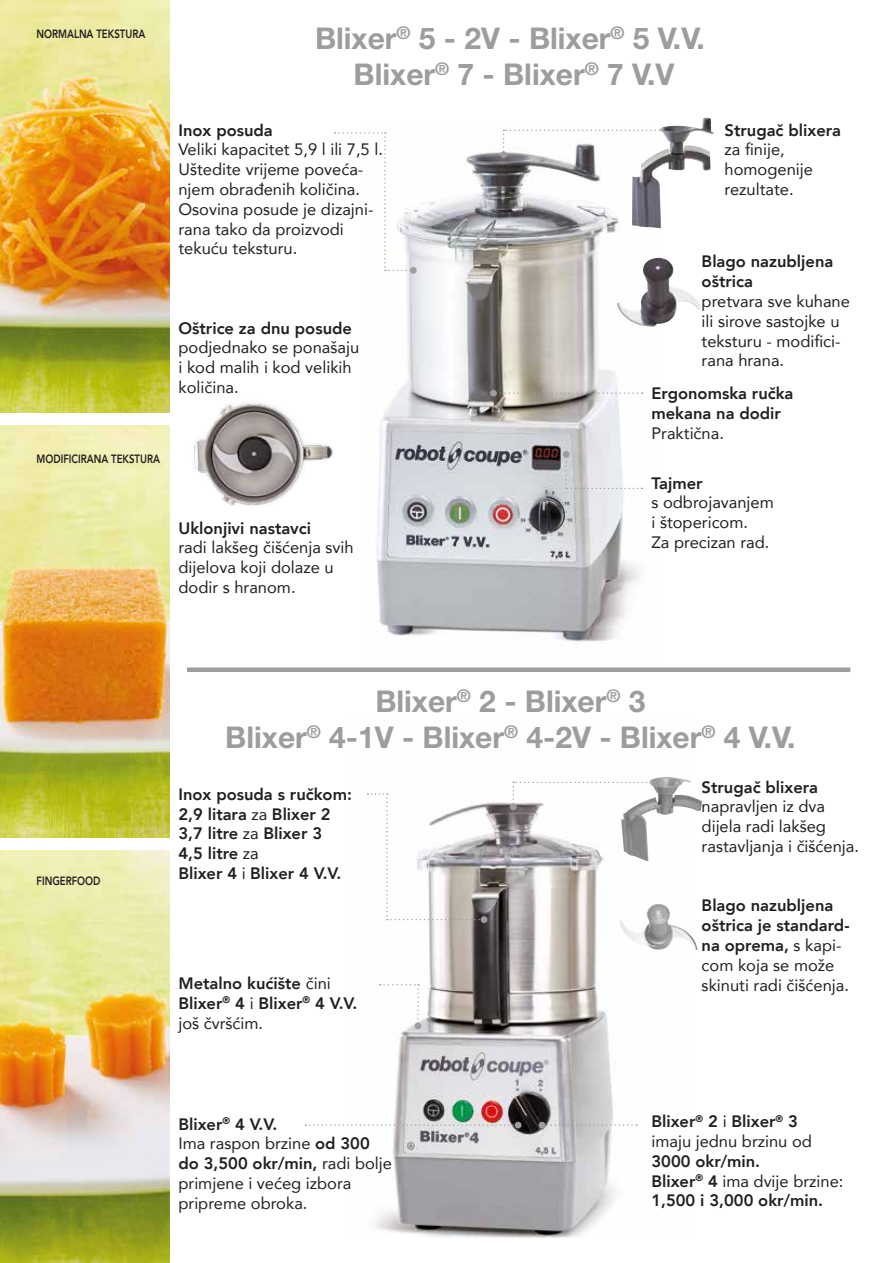
<style>
.page{position:relative;width:893px;height:1263px;background:#fff}
.page>*{position:absolute;margin:0;border:0;box-sizing:border-box;transform-origin:0 0}
.t1{font:700 30px/36px "Helvetica Neue";color:#9d9d9c;text-align:center}
.t2{font:16.5px/19.8px "Avenir";color:#231f20}
.t3{font:800 16.5px/19.8px "Avenir";color:#231f20}
.t4{font:800 12px "Avenir";color:#231f20;scale:.8 1}
.s1{font-weight:800}
.s2{font-weight:400}
</style>
<div class="page">
<img style="left:375px;top:781px;width:273px;height:456px">
<img style="left:377px;top:129px;width:281px;height:513px">
<img style="left:0;top:0;width:170px;height:412px">
<img style="left:0;top:425px;width:170px;height:413px">
<img style="left:0;top:850px;width:170px;height:413px">
<svg style="left:380px;top:984px;width:39px;height:42px"></svg>
<div style="left:415px;top:1022px;width:6px;height:7px;background:#9d9d9c;border-radius:50%"></div>
<svg style="left:367px;top:793px;width:118px;height:127px"></svg>
<div style="left:481px;top:916px;width:6px;height:7px;background:#9d9d9c;border-radius:50%"></div>
<svg style="left:503px;top:130px;width:161px;height:25px"></svg>
<div style="left:500px;top:151px;width:7px;height:7px;background:#9d9d9c;border-radius:50%"></div>
<svg style="left:513px;top:782px;width:108px;height:25px"></svg>
<div style="left:510px;top:803px;width:7px;height:7px;background:#9d9d9c;border-radius:50%"></div>
<svg style="left:305px;top:1122px;width:216px;height:6px"></svg>
<svg style="left:539px;top:1122px;width:98px;height:6px"></svg>
<img style="left:678px;top:118px;width:28px;height:11px">
<img style="left:617px;top:258px;width:84px;height:69px">
<svg style="left:497px;top:392px;width:145px;height:2px"></svg>
<div style="left:490px;top:390px;width:7px;height:7px;background:#9d9d9c;border-radius:50%"></div>
<svg style="left:565px;top:454px;width:77px;height:35px"></svg>
<div style="left:563px;top:451px;width:6px;height:7px;background:#9d9d9c;border-radius:50%"></div>
<img style="left:194px;top:403px;width:139px;height:103px">
<img style="left:619px;top:903px;width:79px;height:47px">
<img style="left:621px;top:777px;width:81px;height:84px">
<svg style="left:334px;top:132px;width:80px;height:139px"></svg>
<div style="left:410px;top:267px;width:7px;height:7px;background:#9d9d9c;border-radius:50%"></div>
<div style="left:187px;top:667px;width:663px;height:5px;background:#9d9d9c"></div>
<p class="t4" style="left:37px;top:25px;width:137px">NORMALNA TEKSTURA</p>
<p class="t4" style="left:37px;top:450px;width:156px">MODIFICIRANA TEKSTURA</p>
<p class="t1" style="left:315px;top:20px;width:391px">Blixer<sup>®</sup> 5 - 2V - Blixer<sup>®</sup> 5 V.V.<br>Blixer<sup>®</sup> 7 - Blixer<sup>®</sup> 7 V.V</p>
<p class="t2" style="left:178px;top:119px;width:206px"><span class="s1">Inox posuda<br></span>Veliki kapacitet 5,9 l ili 7,5 l.<br>Uštedite vrijeme poveća-</p>
<p class="t2" style="left:178px;top:179px;width:197px">njem obrađenih količina.<br>Osovina posude je dizajni-</p>
<p class="t2" style="left:178px;top:218px;width:167px">rana tako da proizvodi tekuću teksturu.</p>
<p class="t3" style="left:725px;top:120px;width:118px">Strugač blixera</p>
<p class="t2" style="left:725px;top:139px;width:62px">za finije,</p>
<p class="t2" style="left:725px;top:159px;width:90px">homogenije rezultate.</p>
<p class="t3" style="left:702px;top:252px;width:133px">Blago nazubljena oštrica</p>
<p class="t2" style="left:702px;top:291px;width:150px">pretvara sve kuhane ili sirove sastojke u teksturu - modifici&shy;rana hrana.</p>
<p class="t3" style="left:651px;top:384px;width:144px">Ergonomska ručka mekana na dodir</p>
<p class="t2" style="left:651px;top:423px;width:74px">Praktična.</p>
<p class="t2" style="left:651px;top:472px;width:124px"><span class="s1">Tajmer<br></span>s odbrojavanjem i štopericom.<br>Za precizan rad.</p>
<p class="t3" style="left:178px;top:318px;width:175px">Oštrice za dnu posude</p>
<p class="t2" style="left:178px;top:337px;width:182px">podjednako se ponašaju i kod malih i kod velikih količina.</p>
<p class="t3" style="left:178px;top:518px;width:134px">Uklonjivi nastavci</p>
<p class="t2" style="left:178px;top:537px;width:177px">radi lakšeg čišćenja svih dijelova koji dolaze u dodir s hranom.</p>
<p class="t4" style="left:37px;top:872px;width:81px">FINGERFOOD</p>
<p class="t1" style="left:225px;top:683px;width:572px">Blixer<sup>®</sup> 2 - Blixer<sup>®</sup> 3<br>Blixer<sup>®</sup> 4-1V - Blixer<sup>®</sup> 4-2V - Blixer<sup>®</sup> 4 V.V.</p>
<p class="t3" style="left:178px;top:784px;width:175px">Inox posuda s ručkom:<br>2,9 litara <span class="s2">za</span> Blixer 2</p>
<p class="t3" style="left:178px;top:824px;width:145px">3,7 litre <span class="s2">za</span> Blixer 3</p>
<p class="t3" style="left:178px;top:843px;width:164px">4,5 litre <span class="s2">za<br></span>Blixer 4 <span class="s2">i</span> Blixer 4 V.V.</p>
<p class="t3" style="left:178px;top:973px;width:154px">Metalno kućište <span class="s2">čini</span></p>
<p class="t3" style="left:178px;top:993px;width:180px">Blixer<sup>®</sup> 4 <span class="s2">i</span> Blixer<sup>®</sup> 4 V.V. <span class="s2">još čvršćim.</span></p>
<p class="t2" style="left:178px;top:1113px;width:215px"><span class="s1">Blixer</span><sup>®</sup> <span class="s1">4 V.V.<br></span>Ima raspon brzine <span class="s1">od 300 do 3,500 okr/min,</span> radi bolje primjene i većeg izbora</p>
<p class="t2" style="left:178px;top:1193px;width:131px">pripreme obroka.</p>
<p class="t3" style="left:702px;top:777px;width:118px">Strugač blixera</p>
<p class="t2" style="left:702px;top:796px;width:126px">napravljen iz dva dijela radi lakšeg</p>
<p class="t2" style="left:702px;top:836px;width:159px">rastavljanja i čišćenja.</p>
<p class="t3" style="left:702px;top:896px;width:149px">Blago nazubljena oštrica je standard&shy;na oprema, <span class="s2">s kapi&shy;com koja se može skinuti radi čišćenja.</span></p>
<p class="t3" style="left:651px;top:1112px;width:148px">Blixer<sup>®</sup> 2 <span class="s2">i</span> Blixer<sup>®</sup> 3</p>
<p class="t2" style="left:651px;top:1131px;width:193px">imaju jednu brzinu od<br><span class="s1">3000 okr/min.<br>Blixer</span><sup>®</sup> <span class="s1">4</span> ima dvije brzine:</p>
<p class="t3" style="left:651px;top:1191px;width:173px">1,500 i 3,000 okr/min.</p>
</div>
